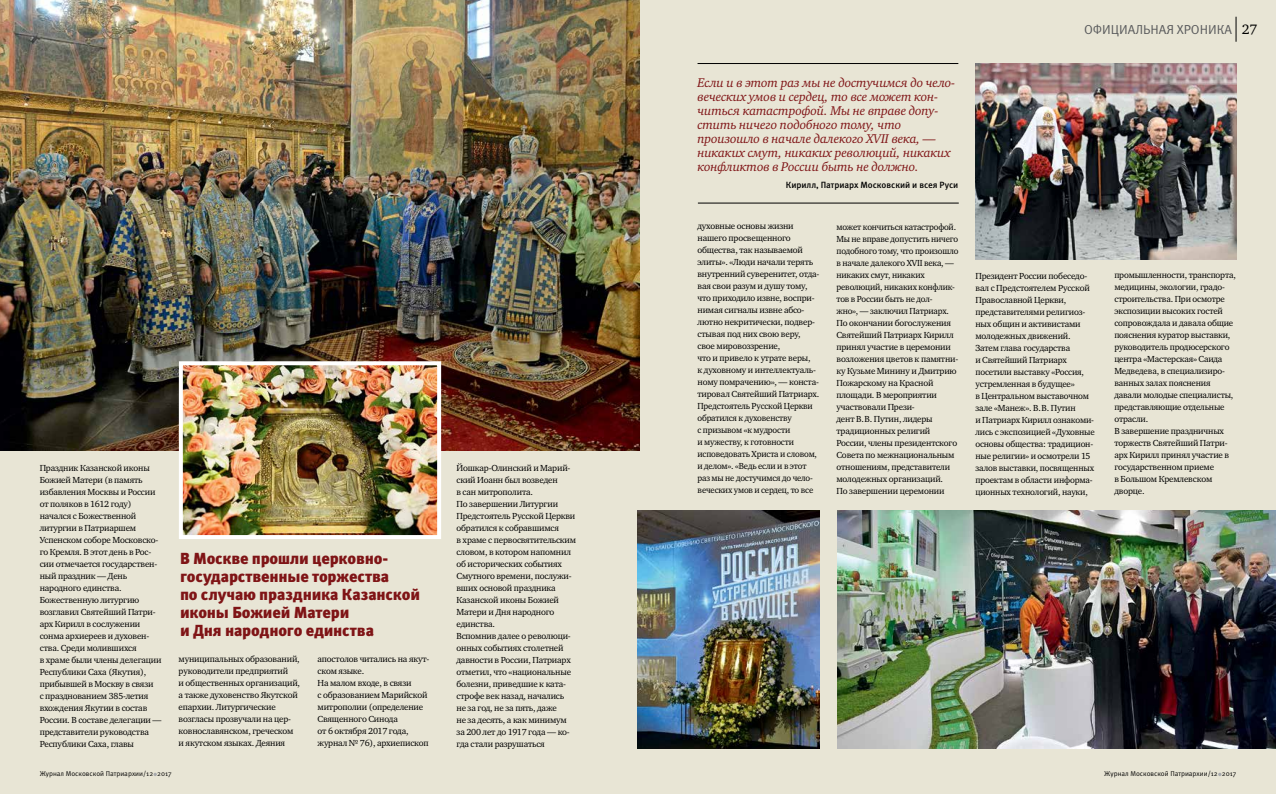
<style>
.page{position:relative;width:1276px;height:794px;background:#e8e5d5}
.page>*{position:absolute;margin:0;border:0;box-sizing:border-box;transform-origin:0 0}
.t1{font:900 16px/18px "Meta Pro";letter-spacing:-.01em;color:#7f1416}
.t2{font:italic 13px/14px "Charter ITC";letter-spacing:-.015em;color:#7f1416}
.t3{font:13px "Meta Pro";letter-spacing:-.005em;color:#58595b}
.t4{font:9px/12px "Charter ITC";letter-spacing:-.02em;color:#000}
.t5{font:500 9px "Meta Pro";letter-spacing:-.005em;color:#000}
.t6{font:7px "Meta Pro";color:#000}
.s1{font-family:"Charter ITC";font-size:14px;color:#000}
</style>
<div class="page">
<img style="left:975px;top:63px;width:261px;height:196px">
<img style="left:0;top:0;width:639px;height:450px">
<img style="left:837px;top:510px;width:439px;height:238px">
<img style="left:638px;top:510px;width:181px;height:238px">
<img style="left:184px;top:366px;width:252px;height:168px">
<div style="left:179px;top:361px;width:262px;height:178px;border:4px solid #fff"></div>
<svg style="left:1235px;top:17px;width:1px;height:25px"></svg>
<hr style="left:697px;top:63px;width:261px;height:1px;background:#000">
<hr style="left:698px;top:202px;width:260px;height:1px;background:#000">
<svg style="left:153px;top:772px;width:4px;height:4px"></svg>
<p class="t4" style="left:40px;top:462px;width:123px">Праздник Казанской иконы<br>Божией Матери (в память избавления Москвы и России от поляков в 1612 году) начался с Божественной литургии в Патриаршем<br>Успенском соборе Московско&shy;го Кремля. В этот день в Рос&shy;сии отмечается государствен&shy;ный праздник — День народного единства.<br>Божественную литургию возглавил Святейший Патри&shy;арх Кирилл в сослужении сонма архиереев и духовен&shy;ства. Среди молившихся<br>в храме были члены делегации<br>Республики Саха (Якутия), прибывшей в Москву в связи<br>с празднованием 385-летия вхождения Якутии в состав<br>России. В составе делегации — представители руководства<br>Республики Саха, главы</p>
<h1 class="t1" style="left:180px;top:550px;width:241px">В Москве прошли церковно&shy;государственные торжества<br>по случаю праздника Казанской иконы Божией Матери<br>и Дня народного единства</h1>
<p class="t4" style="left:179px;top:653px;width:123px">муниципальных образований, руководители предприятий<br>и общественных организаций, а также духовенство Якутской епархии. Литургические возгласы прозвучали на цер&shy;ковнославянском, греческом и якутском языках. Деяния</p>
<p class="t4" style="left:317px;top:653px;width:113px">апостолов читались на якут&shy;ском языке.<br>На малом входе, в связи<br>с образованием Марийской митрополии (определение<br>Священного Синода<br>от 6 октября 2017 года, журнал № 76), архиепископ</p>
<p class="t4" style="left:456px;top:462px;width:121px">Йошкар-Олинский и Марий&shy;ский Иоанн был возведен<br>в сан митрополита.<br>По завершении Литургии<br>Предстоятель Русской Церкви обратился к собравшимся<br>в храме с первосвятительским словом, в котором напомнил об исторических событиях<br>Смутного времени, послужи&shy;вших основой праздника<br>Казанской иконы Божией<br>Матери и Дня народного единства.<br>Вспомнив далее о революци&shy;онных событиях столетней давности в России, Патриарх отметил, что «национальные болезни, приведшие к ката&shy;строфе век назад, начались<br>не за год, не за пять, даже<br>не за десять, а как минимум за 200 лет до 1917 года — ко&shy;гда стали разрушаться</p>
<p class="t2" style="left:697px;top:75px;width:259px">Если и в этот раз мы не достучимся до чело&shy;веческих умов и сердец, то все может кон&shy;читься катастрофой. Мы не вправе допу&shy;стить ничего подобного тому, что произошло в начале далекого XVII века, — никаких смут, никаких революций, никаких конфликтов в России быть не должно.</p>
<p class="t5" style="left:786px;top:179px;width:174px">Кирилл, Патриарх Московский и всея Руси</p>
<p class="t4" style="left:697px;top:220px;width:123px">духовные основы жизни нашего просвещенного общества, так называемой элиты». «Люди начали терять внутренний суверенитет, отда&shy;вая свои разум и душу тому, что приходило извне, воспри&shy;нимая сигналы извне абсо&shy;лютно некритически, подвер&shy;стывая под них свою веру, свое мировоззрение,<br>что и привело к утрате веры,<br>к духовному и интеллектуаль&shy;ному помрачению», — конста&shy;тировал Святейший Патриарх.<br>Предстоятель Русской Церкви обратился к духовенству<br>с призывом «к мудрости<br>и мужеству, к готовности исповедовать Христа и словом, и делом». «Ведь если и в этот раз мы не достучимся до чело&shy;веческих умов и сердец, то все</p>
<p class="t4" style="left:836px;top:220px;width:123px">может кончиться катастрофой.<br>Мы не вправе допустить ничего подобного тому, что произошло в начале далекого XVII века, — никаких смут, никаких революций, никаких конфлик&shy;тов в России быть не дол-<br>жно», — заключил Патриарх.<br>По окончании богослужения<br>Святейший Патриарх Кирилл принял участие в церемонии возложения цветов к памятни&shy;ку Кузьме Минину и Дмитрию<br>Пожарскому на Красной площади. В мероприятии участвовали Прези-<br>дент В.В. Путин, лидеры традиционных религий<br>России, члены президентского<br>Совета по межнациональным отношениям, представители молодежных организаций.<br>По завершении церемонии</p>
<h2 class="t3" style="left:1084px;top:21px;width:175px">ОФИЦИАЛЬНАЯ ХРОНИКА <span class="s1">27</span></h2>
<p class="t4" style="left:975px;top:269px;width:121px">Президент России побеседо&shy;вал с Предстоятелем Русской<br>Православной Церкви, представителями религиоз&shy;ных общин и активистами молодежных движений.<br>Затем глава государства<br>и Святейший Патриарх посетили выставку «Россия, устремленная в будущее»<br>в Центральном выставочном зале «Манеж». В.В. Путин<br>и Патриарх Кирилл ознакоми&shy;лись с экспозицией «Духовные основы общества: традицион&shy;ные религии» и осмотрели 15 залов выставки, посвященных проектам в области информа&shy;ционных технологий, науки,</p>
<p class="t4" style="left:1114px;top:269px;width:123px">промышленности, транспорта, медицины, экологии, градо&shy;строительства. При осмотре экспозиции высоких гостей сопровождала и давала общие пояснения куратор выставки, руководитель продюсерского центра «Мастерская» Саида<br>Медведева, в специализиро&shy;ванных залах пояснения давали молодые специалисты, представляющие отдельные отрасли.<br>В завершение праздничных торжеств Святейший Патри&shy;арх Кирилл принял участие в государственном приеме<br>в Большом Кремлевском дворце.</p>
<p class="t6" style="left:40px;top:769px;width:133px">Журнал Московской Патриархии/12 2017</p>
<p class="t6" style="left:1104px;top:769px;width:133px">Журнал Московской Патриархии/12 2017</p>
</div>
